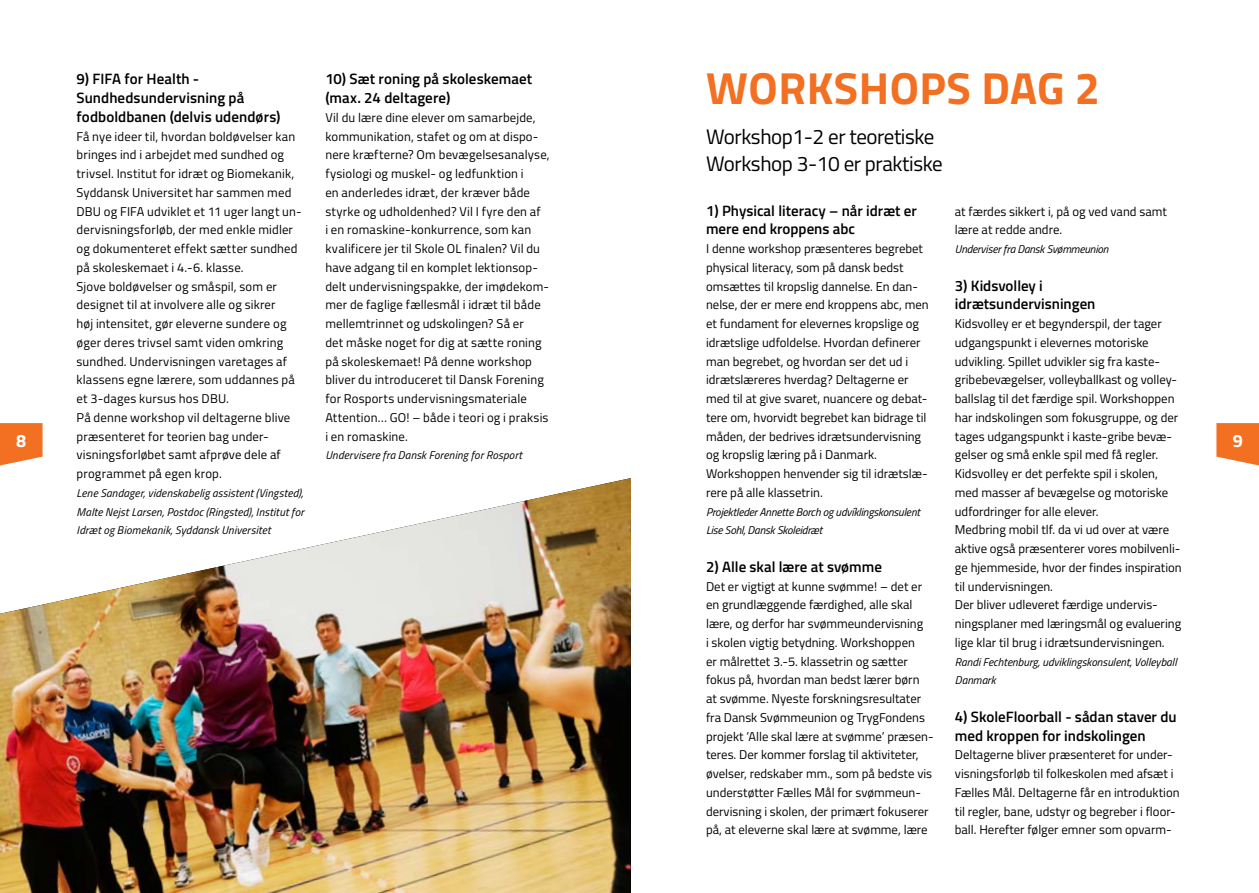
<style>
.page{position:relative;width:1259px;height:893px;background:#fff}
.page>*{position:absolute;margin:0;border:0;box-sizing:border-box;transform-origin:0 0}
.t1{font:700 45px "Titillium";letter-spacing:.01em;color:#f36f21}
.t2{font:21px/27px "Titillium";letter-spacing:-.02em;color:#000}
.t3{font:700 18px "Titillium";color:#fff}
.t4{font:600 15px/18.8px "Titillium";color:#000}
.t5{font:12.75px/18.8px "Titillium";color:#000}
.t6{font:italic 11.25px/18.8px "Titillium";color:#000}
</style>
<div class="page">
<img style="left:0;top:478px;width:631px;height:415px">
<svg style="left:0;top:423px;width:43px;height:43px;background:#f4813d"></svg>
<svg style="left:1216px;top:423px;width:43px;height:43px;background:#f4813d"></svg>
<h1 class="t1" style="left:706px;top:54px;width:302px">WORKSHOPS DAG</h1>
<h1 class="t1" style="left:1074px;top:54px;width:27px">2</h1>
<h2 class="t2" style="left:706px;top:122px;width:238px">Workshop1-2 er teoretiske<br>Workshop 3-10 er praktiske</h2>
<p class="t4" style="left:325px;top:69px;width:208px">10) Sæt roning på skoleskemaet (max. 24 deltagere)</p>
<p class="t5" style="left:325px;top:107px;width:226px">Vil du lære dine elever om samarbejde, kommunikation, stafet og om at dispo&shy;nere kræfterne? Om bevægelsesanalyse, fysiologi og muskel- og ledfunktion i<br>en anderledes idræt, der kræver både styrke og udholdenhed? Vil I fyre den af<br>i en romaskine-konkurrence, som kan kvalificere jer til Skole OL finalen? Vil du have adgang til en komplet lektionsop&shy;delt undervisningspakke, der imødekom&shy;mer de faglige fællesmål i idræt til både mellemtrinnet og udskolingen? Så er<br>det måske noget for dig at sætte roning på skoleskemaet! På denne workshop bliver du introduceret til Dansk Forening for Rosports undervisningsmateriale Attention… GO! – både i teori og i praksis i en romaskine.</p>
<p class="t6" style="left:325px;top:445px;width:198px">Undervisere fra Dansk Forening for Rosport</p>
<p class="t4" style="left:77px;top:69px;width:205px">9) FIFA for Health -<br>Sundhedsundervisning på fodboldbanen (delvis udendørs)</p>
<p class="t5" style="left:77px;top:126px;width:227px">Få nye ideer til, hvordan boldøvelser kan bringes ind i arbejdet med sundhed og trivsel. Institut for idræt og Biomekanik, Syddansk Universitet har sammen med DBU og FIFA udviklet et 11 uger langt un&shy;dervisningsforløb, der med enkle midler og dokumenteret effekt sætter sundhed på skoleskemaet i 4.-6. klasse.<br>Sjove boldøvelser og småspil, som er designet til at involvere alle og sikrer<br>høj intensitet, gør eleverne sundere og øger deres trivsel samt viden omkring sundhed. Undervisningen varetages af klassens egne lærere, som uddannes på et 3-dages kursus hos DBU.<br>På denne workshop vil deltagerne blive præsenteret for teorien bag under&shy;visningsforløbet samt afprøve dele af programmet på egen krop.</p>
<p class="t6" style="left:77px;top:483px;width:229px;text-align:justify">Lene Sandager, videnskabelig assistent (Vingsted), Malte Nejst Larsen, Postdoc (Ringsted), Institut for Idræt og Biomekanik, Syddansk Universitet</p>
<p class="t4" style="left:706px;top:200px;width:212px">1) Physical literacy – når idræt er mere end kroppens abc</p>
<p class="t5" style="left:706px;top:239px;width:224px">I denne workshop præsenteres begrebet physical literacy, som på dansk bedst omsættes til kropslig dannelse. En dan&shy;nelse, der er mere end kroppens abc, men et fundament for elevernes kropslige og idrætslige udfoldelse. Hvordan definerer man begrebet, og hvordan ser det ud i idrætslæreres hverdag? Deltagerne er med til at give svaret, nuancere og debat&shy;tere om, hvorvidt begrebet kan bidrage til måden, der bedrives idrætsundervisning og kropslig læring på i Danmark.<br>Workshoppen henvender sig til idrætslæ&shy;rere på alle klassetrin.</p>
<p class="t6" style="left:706px;top:502px;width:215px">Projektleder Annette Borch og udvíklingskonsulent<br>Lise Sohl, Dansk Skoleidræt</p>
<p class="t4" style="left:706px;top:556px;width:177px">2) Alle skal lære at svømme</p>
<p class="t5" style="left:706px;top:576px;width:229px">Det er vigtigt at kunne svømme! – det er en grundlæggende færdighed, alle skal lære, og derfor har svømmeundervisning<br>i skolen vigtig betydning. Workshoppen<br>er målrettet 3.-5. klassetrin og sætter fokus på, hvordan man bedst lærer børn<br>at svømme. Nyeste forskningsresultater fra Dansk Svømmeunion og TrygFondens projekt ’Alle skal lære at svømme’ præsen&shy;teres. Der kommer forslag til aktiviteter, øvelser, redskaber mm., som på bedste vis understøtter Fælles Mål for svømmeun&shy;dervisning i skolen, der primært fokuserer på, at eleverne skal lære at svømme, lære</p>
<p class="t5" style="left:955px;top:201px;width:213px">at færdes sikkert i, på og ved vand samt lære at redde andre.</p>
<p class="t6" style="left:955px;top:239px;width:155px">Underviser fra Dansk Svømmeunion</p>
<p class="t4" style="left:955px;top:275px;width:142px">3) Kidsvolley i idrætsundervisningen</p>
<p class="t5" style="left:955px;top:314px;width:228px">Kidsvolley er et begynderspil, der tager udgangspunkt i elevernes motoriske udvikling. Spillet udvikler sig fra kaste&shy;gribebevægelser, volleyballkast og volley&shy;ballslag til det færdige spil. Workshoppen har indskolingen som fokusgruppe, og der tages udgangspunkt i kaste-gribe bevæ&shy;gelser og små enkle spil med få regler.<br>Kidsvolley er det perfekte spil i skolen, med masser af bevægelse og motoriske udfordringer for alle elever.<br>Medbring mobil tlf. da vi ud over at være aktive også præsenterer vores mobilvenli&shy;ge hjemmeside, hvor der findes inspiration til undervisningen.<br>Der bliver udleveret færdige undervis&shy;ningsplaner med læringsmål og evaluering lige klar til brug i idrætsundervisningen.</p>
<p class="t6" style="left:955px;top:652px;width:223px">Randi Fechtenburg, udviklingskonsulent, Volleyball<br>Danmark</p>
<p class="t4" style="left:955px;top:706px;width:223px">4) SkoleFloorball - sådan staver du med kroppen for indskolingen</p>
<p class="t5" style="left:955px;top:745px;width:226px">Deltagerne bliver præsenteret for under&shy;visningsforløb til folkeskolen med afsæt i Fælles Mål. Deltagerne får en introduktion til regler, bane, udstyr og begreber i floor&shy;ball. Herefter følger emner som opvarm-</p>
<h3 class="t3" style="left:16px;top:427px;width:12px">8</h3>
<h3 class="t3" style="left:1232px;top:427px;width:12px">9</h3>
</div>
